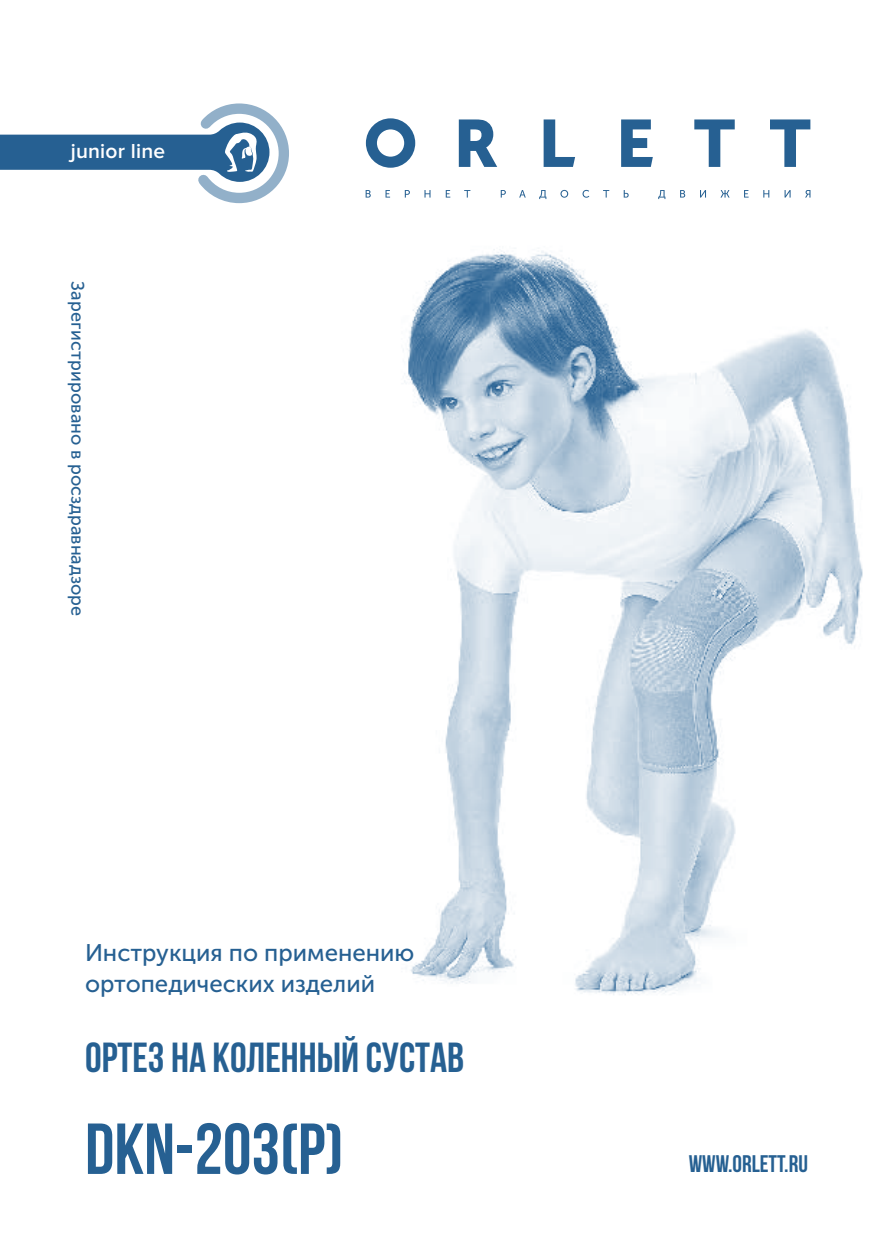
<style>
.page{position:relative;width:893px;height:1259px;background:#fff}
.page>*{position:absolute;margin:0;border:0;box-sizing:border-box;transform-origin:0 0}
.t1{font:700 72px "Bebas Neue";color:#266092}
.t2{font:700 42px "Bebas Neue";color:#266092}
.t3{font:24px/31.2px "Museo Sans Cyrl 500";color:#266092}
.t4{font:700 24px "Bebas Neue";color:#266092}
.t5{font:600 21px "Proxima Nova";letter-spacing:.01em;color:#fff}
.t6{font:18px "Museo Sans Cyrl 500";letter-spacing:.01em;color:#266092}
</style>
<div class="page">
<svg style="left:366px;top:190px;width:5px;height:8px"></svg>
<svg style="left:385px;top:190px;width:5px;height:8px"></svg>
<svg style="left:405px;top:190px;width:5px;height:8px"></svg>
<svg style="left:424px;top:190px;width:6px;height:8px"></svg>
<svg style="left:446px;top:190px;width:4px;height:8px"></svg>
<svg style="left:464px;top:190px;width:6px;height:8px"></svg>
<svg style="left:501px;top:190px;width:5px;height:8px"></svg>
<svg style="left:519px;top:190px;width:7px;height:8px"></svg>
<svg style="left:539px;top:190px;width:7px;height:9px"></svg>
<svg style="left:560px;top:190px;width:8px;height:8px"></svg>
<svg style="left:562px;top:191px;width:5px;height:6px"></svg>
<svg style="left:582px;top:190px;width:7px;height:8px"></svg>
<svg style="left:603px;top:190px;width:6px;height:8px"></svg>
<svg style="left:624px;top:190px;width:5px;height:8px"></svg>
<svg style="left:658px;top:190px;width:7px;height:9px"></svg>
<svg style="left:680px;top:190px;width:5px;height:8px"></svg>
<svg style="left:700px;top:190px;width:6px;height:8px"></svg>
<svg style="left:720px;top:190px;width:10px;height:8px"></svg>
<svg style="left:744px;top:190px;width:5px;height:8px"></svg>
<svg style="left:763px;top:190px;width:6px;height:8px"></svg>
<svg style="left:785px;top:190px;width:6px;height:8px"></svg>
<svg style="left:805px;top:190px;width:5px;height:8px"></svg>
<svg style="left:459px;top:119px;width:38px;height:48px"></svg>
<svg style="left:544px;top:119px;width:31px;height:48px"></svg>
<svg style="left:621px;top:119px;width:32px;height:48px"></svg>
<svg style="left:694px;top:119px;width:41px;height:48px"></svg>
<svg style="left:770px;top:119px;width:40px;height:48px"></svg>
<svg style="left:366px;top:118px;width:49px;height:50px"></svg>
<svg style="left:0;top:103px;width:289px;height:101px"></svg>
<img style="left:403px;top:249px;width:460px;height:746px">
<p class="t5" style="left:71px;top:139px;width:96px">junior line</p>
<p class="t6" style="left:88px;top:281px;width:336px;rotate:90deg">Зарегистрировано в росздравнадзоре</p>
<p class="t3" style="left:85px;top:937px;width:331px">Инструкция по применению ортопедических изделий</p>
<h2 class="t2" style="left:85px;top:1034px;width:381px">ОРТЕЗ НА КОЛЕННЫЙ СУСТАВ</h2>
<h1 class="t1" style="left:85px;top:1109px;width:260px">DKN-203(P)</h1>
<p class="t4" style="left:689px;top:1150px;width:121px">WWW.ORLETT.RU</p>
</div>
